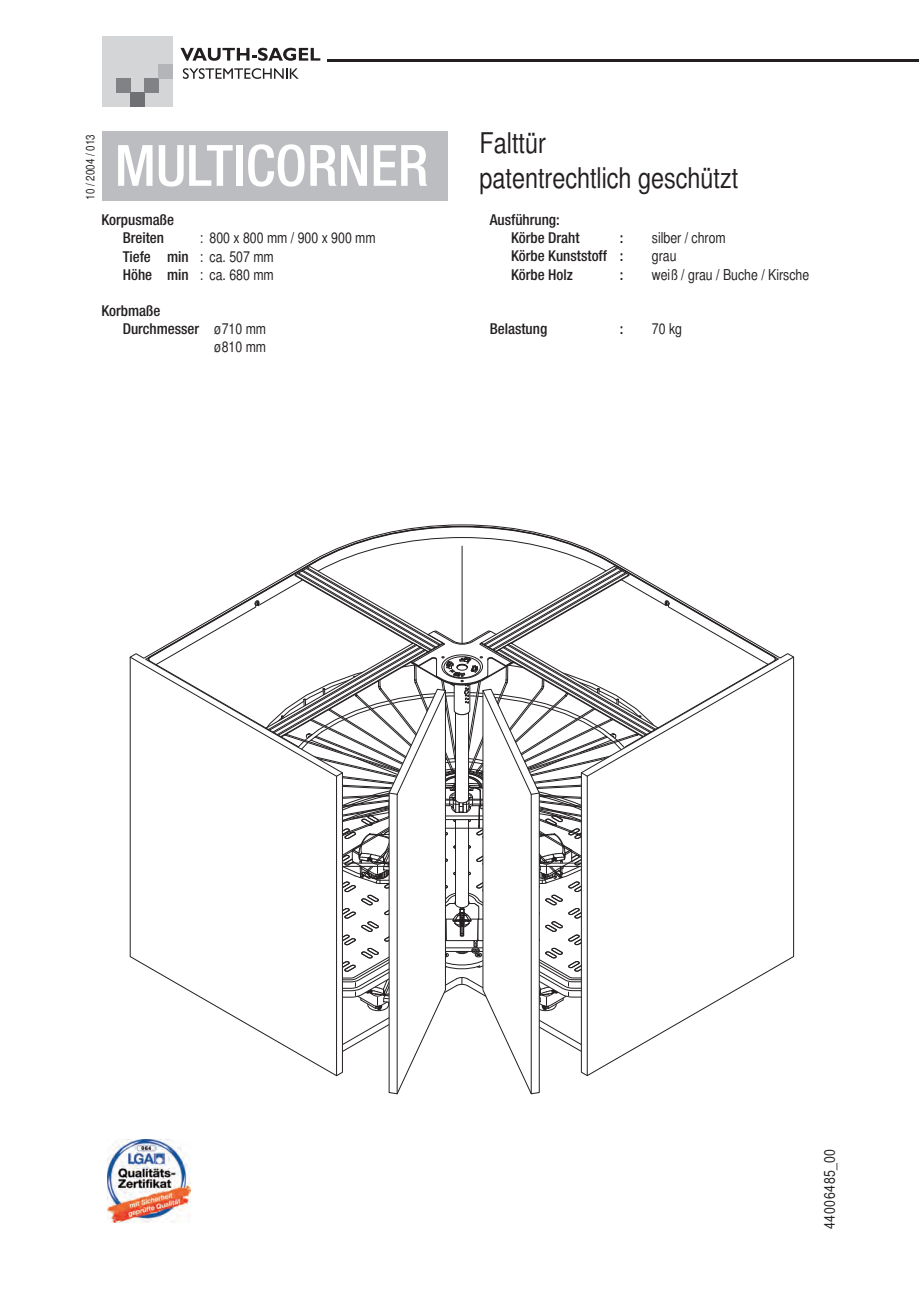
<style>
.page{position:relative;width:919px;height:1289px;background:#fff}
.page>*{position:absolute;margin:0;border:0;box-sizing:border-box;transform-origin:0 0}
.t1{font:500 condensed 57px "Helvetica Neue LT Std";color:#fff}
.t2{font:28.5px/34.2px "Sans Cond";color:#231f20}
.t3{font:15px/18.1px "Sans Cond";color:#231f20}
.t4{font:500 condensed 15px/18.3px "Helvetica Neue LT Std";color:#231f20}
.t5{font:15px "Sans Cond";letter-spacing:.045em;color:#231f20}
.t6{font:12px "Sans Cond";color:#231f20}
.s1{font-family:"Helvetica Neue LT Std";font-weight:500;font-stretch:condensed}
.s2{font-family:"Sans Cond";font-weight:400;font-stretch:normal}
</style>
<div class="page">
<img style="left:108px;top:1139px;width:82px;height:83px">
<div style="left:102px;top:132px;width:346px;height:69px;background:#bcbdc0"></div>
<svg style="left:130px;top:524px;width:664px;height:570px"></svg>
<div style="left:102px;top:36px;width:71px;height:71px;background:#d4d5d7"></div>
<div style="left:130px;top:93px;width:14px;height:14px;background:#6f7073"></div>
<div style="left:116px;top:79px;width:14px;height:14px;background:#808285"></div>
<div style="left:144px;top:79px;width:15px;height:14px;background:#808285"></div>
<div style="left:159px;top:65px;width:14px;height:14px;background:#b4b5b8"></div>
<svg style="left:183px;top:68px;width:116px;height:11px"></svg>
<svg style="left:180px;top:48px;width:140px;height:13px"></svg>
<hr style="left:327px;top:59px;width:591px;height:2px;background:#231f20">
<p class="t6" style="left:86px;top:200px;width:67px;rotate:-90deg">10 / 2004 / 013</p>
<h1 class="t1" style="left:115px;top:145px;width:315px">MULTICORNER</h1>
<p class="t4" style="left:123px;top:212px;width:53px;text-indent:-21px">Korpusmaße<br>Breiten</p>
<p class="t3" style="left:123px;top:230px;width:254px;text-indent:77px">: 800 x 800 mm / 900 x 900 mm<br><span class="s1">Tiefe min</span> : ca. 507 mm<br><span class="s1">Höhe min</span> : ca. 680 mm</p>
<p class="t4" style="left:123px;top:303px;width:145px;text-indent:-21px">Korbmaße<br>Durchmesser <span class="s2">ø710 mm</span></p>
<p class="t3" style="left:214px;top:339px;width:53px">ø810 mm</p>
<h2 class="t2" style="left:479px;top:129px;width:260px">Falttür<br>patentrechtlich geschützt</h2>
<p class="t4" style="left:511px;top:212px;width:70px;text-indent:-21px">Ausführung:<br>Körbe Draht</p>
<p class="t4" style="left:620px;top:230px;width:5px">:</p>
<p class="t3" style="left:652px;top:230px;width:75px">silber / chrom</p>
<p class="t4" style="left:511px;top:248px;width:114px">Körbe Kunststoff :</p>
<p class="t3" style="left:652px;top:248px;width:26px">grau</p>
<p class="t4" style="left:511px;top:266px;width:63px">Körbe Holz</p>
<p class="t4" style="left:620px;top:266px;width:5px">:</p>
<p class="t3" style="left:652px;top:267px;width:159px">weiß / grau / Buche / Kirsche</p>
<p class="t4" style="left:490px;top:321px;width:59px">Belastung</p>
<p class="t4" style="left:620px;top:321px;width:5px">:</p>
<p class="t3" style="left:652px;top:321px;width:32px">70 kg</p>
<p class="t5" style="left:823px;top:1229px;width:81px;rotate:-90deg">44006485_00</p>
</div>
